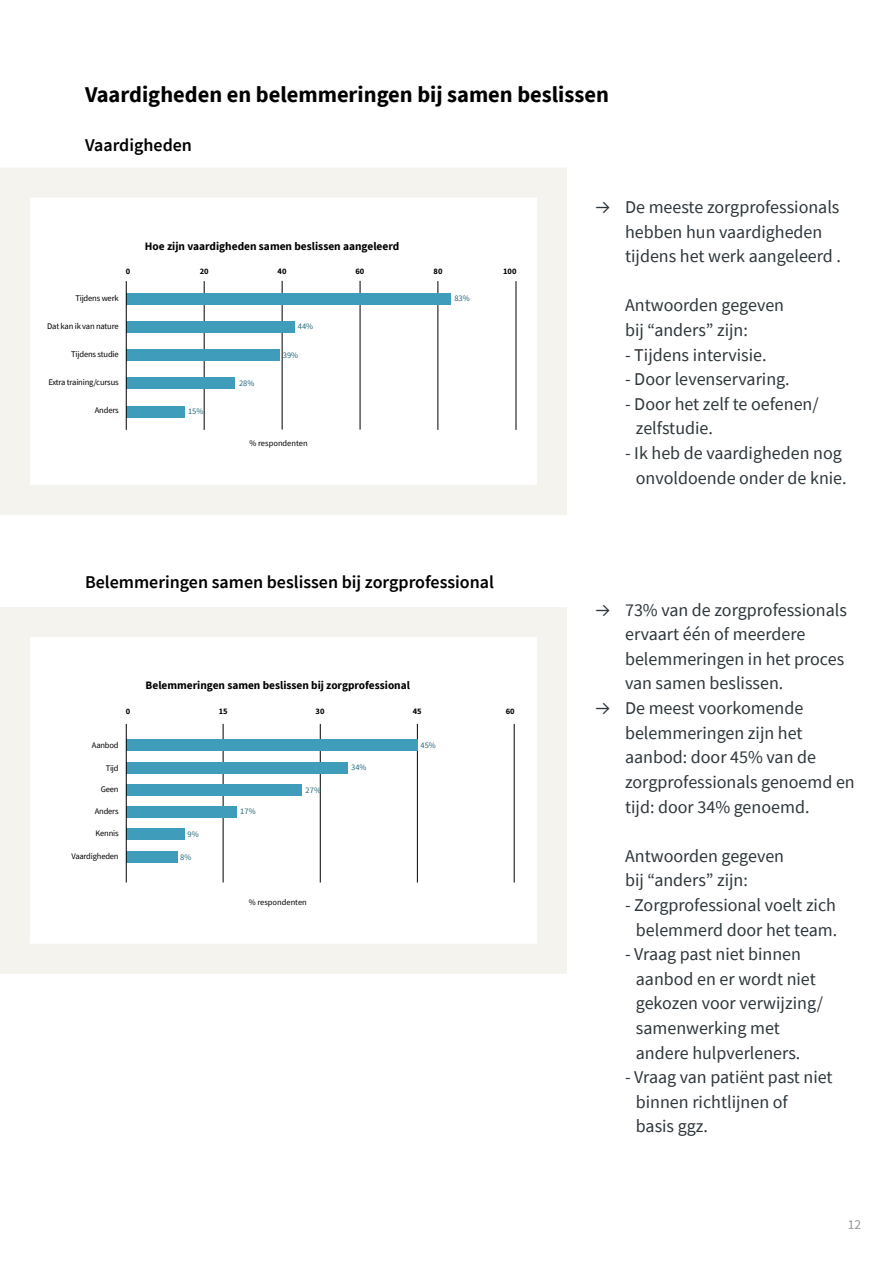
<style>
.page{position:relative;width:893px;height:1263px;background:#fff}
.page>*{position:absolute;margin:0;border:0;box-sizing:border-box;transform-origin:0 0}
.t1{font:700 22.5px "Source Sans Pro";color:#000}
.t2{font:18px/24.6px "Source Sans Pro";color:#2d363b}
.t3{font:600 18px "Source Sans Pro";color:#000}
.t4{font:13.5px "Source Sans Pro";color:#979797}
.t5{font:700 11.4px "Source Sans Pro";color:#000}
.t6{font:8.55px "Source Sans Pro";letter-spacing:-.02em;color:#000}
.t7{font:8.4px "Source Sans Pro";color:#266679}
.t8{font:8.4px "Source Sans Pro";color:#000}
.t9{font:700 8.4px "Source Sans Pro";color:#000}
.s1{font-family:"Akkurat"}
</style>
<div class="page">
<hr style="left:360px;top:281px;width:1px;height:149px;background:#000">
<hr style="left:438px;top:281px;width:1px;height:149px;background:#000">
<hr style="left:204px;top:281px;width:1px;height:149px;background:#000">
<hr style="left:516px;top:281px;width:1px;height:149px;background:#000">
<hr style="left:282px;top:281px;width:1px;height:149px;background:#000">
<div style="left:126px;top:293px;width:325px;height:11px;background:#3f9cba"></div>
<div style="left:126px;top:321px;width:168px;height:11px;background:#3f9cba"></div>
<div style="left:126px;top:349px;width:153px;height:11px;background:#3f9cba"></div>
<div style="left:126px;top:377px;width:109px;height:12px;background:#3f9cba"></div>
<div style="left:126px;top:406px;width:59px;height:11px;background:#3f9cba"></div>
<hr style="left:126px;top:281px;width:1px;height:149px;background:#000">
<div style="left:0;top:168px;width:567px;height:347px;border:30px solid #f5f3ee"></div>
<div style="left:0;top:607px;width:567px;height:367px;border:30px solid #f5f3ee"></div>
<hr style="left:320px;top:724px;width:1px;height:158px;background:#000">
<hr style="left:417px;top:724px;width:1px;height:158px;background:#000">
<hr style="left:223px;top:724px;width:1px;height:158px;background:#000">
<div style="left:126px;top:740px;width:291px;height:11px;background:#3f9cba"></div>
<hr style="left:514px;top:724px;width:1px;height:158px;background:#000">
<div style="left:126px;top:762px;width:221px;height:11px;background:#3f9cba"></div>
<div style="left:126px;top:784px;width:176px;height:11px;background:#3f9cba"></div>
<div style="left:126px;top:806px;width:111px;height:11px;background:#3f9cba"></div>
<div style="left:126px;top:829px;width:59px;height:11px;background:#3f9cba"></div>
<div style="left:126px;top:851px;width:52px;height:11px;background:#3f9cba"></div>
<hr style="left:126px;top:724px;width:1px;height:158px;background:#000">
<p class="t1" style="left:85px;top:79px;width:525px">Vaardigheden en belemmeringen bij samen beslissen</p>
<p class="t3" style="left:85px;top:133px;width:108px">Vaardigheden</p>
<p class="t5" style="left:145px;top:239px;width:256px">Hoe zijn vaardigheden samen beslissen aangeleerd</p>
<p class="t9" style="left:126px;top:266px;width:6px">0</p>
<p class="t9" style="left:200px;top:266px;width:10px">20</p>
<p class="t9" style="left:278px;top:266px;width:10px">40</p>
<p class="t9" style="left:355px;top:266px;width:10px">60</p>
<p class="t9" style="left:434px;top:266px;width:10px">80</p>
<p class="t9" style="left:503px;top:266px;width:15px">100</p>
<p class="t6" style="left:75px;top:293px;width:45px">Tijdens werk</p>
<p class="t7" style="left:454px;top:293px;width:17px">83%</p>
<p class="t6" style="left:47px;top:320px;width:73px">Dat kan ik van nature</p>
<p class="t7" style="left:298px;top:321px;width:17px">44%</p>
<p class="t6" style="left:71px;top:349px;width:49px">Tijdens studie</p>
<p class="t7" style="left:283px;top:349px;width:17px">39%</p>
<p class="t6" style="left:48px;top:377px;width:72px">Extra training/cursus</p>
<p class="t7" style="left:239px;top:378px;width:17px">28%</p>
<p class="t6" style="left:95px;top:405px;width:25px">Anders</p>
<p class="t7" style="left:188px;top:406px;width:17px">15%</p>
<p class="t8" style="left:249px;top:437px;width:60px">% respondenten</p>
<p class="t3" style="left:85px;top:570px;width:410px">Belemmeringen samen beslissen bij zorgprofessional</p>
<p class="t5" style="left:146px;top:677px;width:266px">Belemmeringen samen beslissen bij zorgprofessional</p>
<p class="t9" style="left:126px;top:705px;width:6px">0</p>
<p class="t9" style="left:219px;top:705px;width:10px">15</p>
<p class="t9" style="left:316px;top:705px;width:10px">30</p>
<p class="t9" style="left:413px;top:705px;width:10px">45</p>
<p class="t9" style="left:506px;top:705px;width:10px">60</p>
<p class="t6" style="left:92px;top:739px;width:28px">Aanbod</p>
<p class="t7" style="left:421px;top:740px;width:17px">45%</p>
<p class="t6" style="left:106px;top:762px;width:14px">Tijd</p>
<p class="t7" style="left:351px;top:762px;width:17px">34%</p>
<p class="t6" style="left:101px;top:783px;width:19px">Geen</p>
<p class="t7" style="left:306px;top:785px;width:17px">27%</p>
<p class="t6" style="left:95px;top:805px;width:25px">Anders</p>
<p class="t7" style="left:240px;top:806px;width:17px">17%</p>
<p class="t6" style="left:95px;top:828px;width:25px">Kennis</p>
<p class="t7" style="left:188px;top:829px;width:13px">9%</p>
<p class="t6" style="left:71px;top:851px;width:49px">Vaardigheden</p>
<p class="t7" style="left:180px;top:851px;width:13px">8%</p>
<p class="t8" style="left:249px;top:897px;width:59px">% respondenten</p>
<p class="t2" style="left:625px;top:195px;width:217px;text-indent:-30px"><span class="s1">≥</span> De meeste zorgprofessionals hebben hun vaardigheden tijdens het werk aangeleerd .</p>
<p class="t2" style="left:625px;top:293px;width:161px">Antwoorden gegeven bij “anders” zijn:</p>
<p class="t2" style="left:625px;top:342px;width:143px">- Tijdens intervisie.</p>
<p class="t2" style="left:625px;top:367px;width:166px">- Door levenservaring.</p>
<p class="t2" style="left:636px;top:391px;width:184px;text-indent:-11px">- Door het zelf te oefenen/ zelfstudie.</p>
<p class="t2" style="left:625px;top:441px;width:223px;text-align:right">- Ik heb de vaardigheden nog onvoldoende onder de knie.</p>
<p class="t2" style="left:595px;top:597px;width:253px"><span class="s1">≥</span> 73% van de zorgprofessionals</p>
<p class="t2" style="left:625px;top:622px;width:182px">ervaart één of meerdere</p>
<p class="t2" style="left:625px;top:646px;width:221px">belemmeringen in het proces</p>
<p class="t2" style="left:625px;top:671px;width:160px">van samen beslissen.</p>
<p class="t2" style="left:595px;top:696px;width:210px"><span class="s1">≥</span> De meest voorkomende</p>
<p class="t2" style="left:625px;top:720px;width:179px">belemmeringen zijn het</p>
<p class="t2" style="left:625px;top:745px;width:192px">aanbod: door 45% van de</p>
<p class="t2" style="left:625px;top:769px;width:231px">zorgprofessionals genoemd en</p>
<p class="t2" style="left:625px;top:794px;width:186px">tijd: door 34% genoemd.</p>
<p class="t2" style="left:625px;top:843px;width:161px">Antwoorden gegeven bij “anders” zijn:</p>
<p class="t2" style="left:625px;top:892px;width:214px;text-align:right">- Zorgprofessional voelt zich belemmerd door het team.</p>
<p class="t2" style="left:636px;top:942px;width:189px;text-indent:-11px">- Vraag past niet binnen aanbod en er wordt niet gekozen voor verwijzing/ samenwerking met andere hulpverleners.</p>
<p class="t2" style="left:636px;top:1065px;width:198px;text-indent:-11px">- Vraag van patiënt past niet binnen richtlijnen of<br>basis ggz.</p>
<p class="t4" style="left:848px;top:1215px;width:15px">12</p>
</div>
